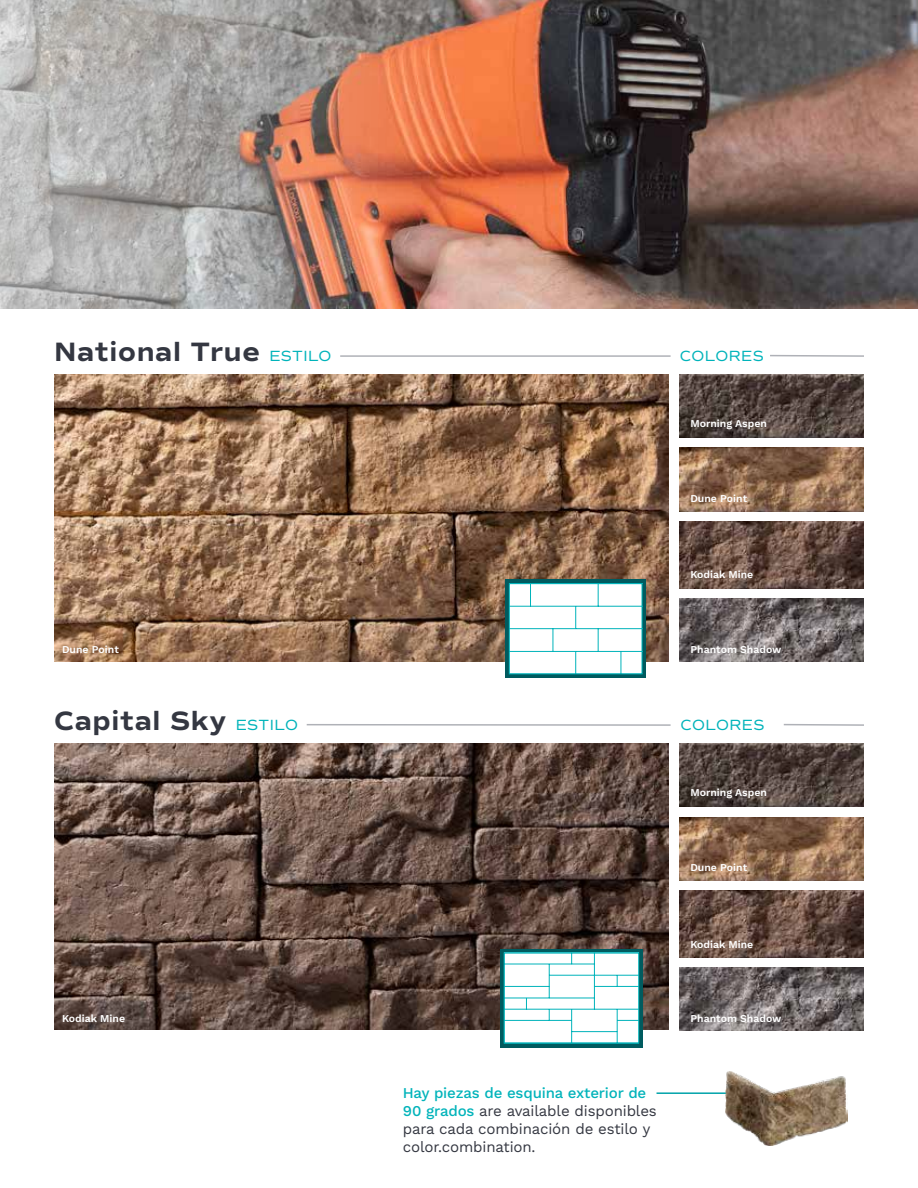
<style>
.page{position:relative;width:918px;height:1188px;background:#fff}
.page>*{position:absolute;margin:0;border:0;box-sizing:border-box;transform-origin:0 0}
.t1{font:700 27px "Commuters Sans";letter-spacing:.025em;color:#343741}
.t2{font:15px/18px "Work Sans";letter-spacing:-.01em;color:#343741}
.t3{font:15px "Commuters Sans";letter-spacing:.025em;color:#00b3ba}
.t4{font:600 10.5px "Work Sans";color:#fff}
.s1{font-weight:400;font-size:15px;color:#00b3ba}
.s2{font-weight:500;color:#00b3ba}
</style>
<div class="page">
<hr style="left:657px;top:1092px;width:72px;height:2px;background:#00a3aa">
<img style="left:0;top:0;width:918px;height:309px">
<img style="left:680px;top:448px;width:184px;height:63px">
<img style="left:680px;top:374px;width:184px;height:64px">
<img style="left:680px;top:522px;width:184px;height:66px">
<img style="left:680px;top:598px;width:184px;height:64px">
<img style="left:54px;top:374px;width:614px;height:287px">
<svg style="left:505px;top:580px;width:141px;height:98px;background:#006064"></svg>
<svg style="left:511px;top:585px;width:129px;height:87px"></svg>
<div style="left:509px;top:583px;width:133px;height:91px;border:1px solid #00b3ba"></div>
<hr style="left:340px;top:355px;width:331px;height:2px;background:#afb1b7">
<svg style="left:770px;top:354px;width:94px;height:3px"></svg>
<hr style="left:307px;top:724px;width:364px;height:2px;background:#afb1b7">
<svg style="left:783px;top:723px;width:81px;height:3px"></svg>
<img style="left:55px;top:743px;width:614px;height:287px">
<svg style="left:500px;top:949px;width:143px;height:98px;background:#02696e"></svg>
<svg style="left:506px;top:955px;width:131px;height:86px"></svg>
<div style="left:504px;top:953px;width:135px;height:90px;border:1px solid #00b3ba"></div>
<img style="left:680px;top:817px;width:184px;height:64px">
<img style="left:680px;top:743px;width:184px;height:64px">
<img style="left:680px;top:891px;width:184px;height:66px">
<img style="left:680px;top:968px;width:184px;height:63px">
<img style="left:726px;top:1072px;width:122px;height:73px">
<h1 class="t1" style="left:54px;top:335px;width:279px">National True <span class="s1">ESTILO</span></h1>
<h2 class="t3" style="left:680px;top:347px;width:85px">COLORES</h2>
<p class="t4" style="left:690px;top:417px;width:78px">Morning Aspen</p>
<p class="t4" style="left:690px;top:492px;width:58px">Dune Point</p>
<p class="t4" style="left:62px;top:643px;width:58px">Dune Point</p>
<p class="t4" style="left:690px;top:569px;width:64px">Kodiak Mine</p>
<p class="t4" style="left:690px;top:643px;width:93px">Phantom Shadow</p>
<h1 class="t1" style="left:54px;top:704px;width:245px">Capital Sky <span class="s1">ESTILO</span></h1>
<h2 class="t3" style="left:681px;top:716px;width:85px">COLORES</h2>
<p class="t4" style="left:690px;top:786px;width:78px">Morning Aspen</p>
<p class="t4" style="left:690px;top:862px;width:58px">Dune Point</p>
<p class="t4" style="left:62px;top:1013px;width:64px">Kodiak Mine</p>
<h2 class="t2" style="left:403px;top:1084px;width:256px"><span class="s2">Hay piezas de esquina exterior de<br>90 grados</span> are available disponibles para cada combinación de estilo y color.combination.</h2>
<p class="t4" style="left:690px;top:938px;width:64px">Kodiak Mine</p>
<p class="t4" style="left:690px;top:1012px;width:93px">Phantom Shadow</p>
</div>
